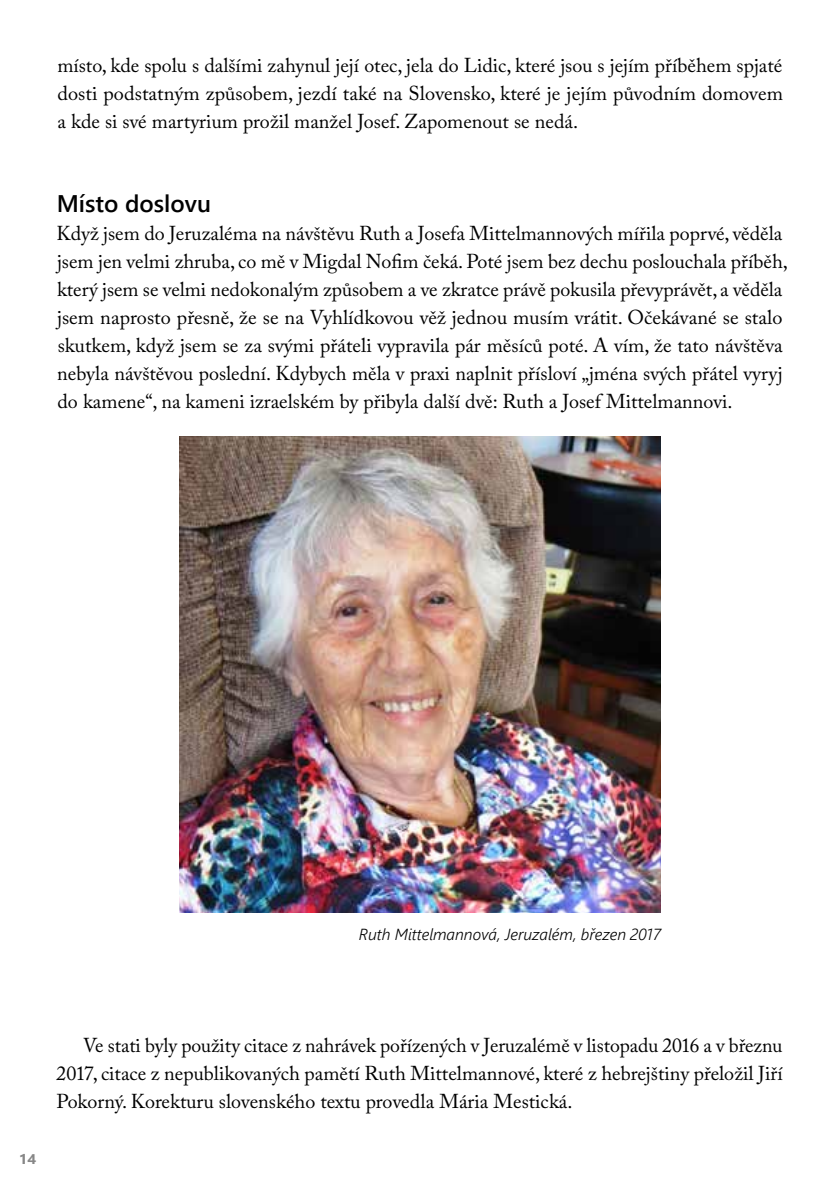
<style>
.page{position:relative;width:840px;height:1191px;background:#fff}
.page>*{position:absolute;margin:0;border:0;box-sizing:border-box;transform-origin:0 0}
.jméno{font:600 24px "Segoe UI";color:#000}
.text_1{font:20px/28px "Adobe Caslon Pro";color:#000}
.text{font:20px/28px "Adobe Caslon Pro";color:#000;text-align:justify}
.popisek{font:italic 300 16px "Segoe UI";color:#000}
.t1{font:700 14px "Segoe UI";color:#878787;scale:1.1 1}
</style>
<div class="page">
<img style="left:179px;top:436px;width:481px;height:476px">
<p class="text" style="left:57px;top:51px;width:726px">místo, kde spolu s dalšími zahynul její otec, jela do Lidic, které jsou s jejím příběhem spjaté dosti podstatným způsobem, jezdí také na Slovensko, které je jejím původním domovem a kde si své martyrium prožil manžel Josef. Zapomenout se nedá.</p>
<h2 class="jméno" style="left:57px;top:184px;width:156px">Místo doslovu</h2>
<p class="text_1" style="left:56px;top:219px;width:732px">Když jsem do Jeruzaléma na návštěvu Ruth a Josefa Mittelmannových mířila poprvé, věděla jsem jen velmi zhruba, co mě v Migdal Nofim čeká. Poté jsem bez dechu poslouchala příběh, který jsem se velmi nedokonalým způsobem a ve zkratce právě pokusila převyprávět, a věděla jsem naprosto přesně, že se na Vyhlídkovou věž jednou musím vrátit. Očekávané se stalo skutkem, když jsem se za svými přáteli vypravila pár měsíců poté. A vím, že tato návštěva nebyla návštěvou poslední. Kdybych měla v praxi naplnit přísloví „jména svých přátel vyryj do kamene“, na kameni izraelském by přibyla další dvě: Ruth a Josef Mittelmannovi.</p>
<p class="popisek" style="left:359px;top:921px;width:303px">Ruth Mittelmannová, Jeruzalém, březen 2017</p>
<p class="t1" style="left:19px;top:1148px;width:17px">14</p>
<p class="text" style="left:56px;top:1031px;width:727px;text-indent:26px">Ve stati byly použity citace z nahrávek pořízených v Jeruzalémě v listopadu 2016 a v březnu 2017, citace z nepublikovaných pamětí Ruth Mittelmannové, které z hebrejštiny přeložil Jiří Pokorný. Korekturu slovenského textu provedla Mária Mestická.</p>
</div>
